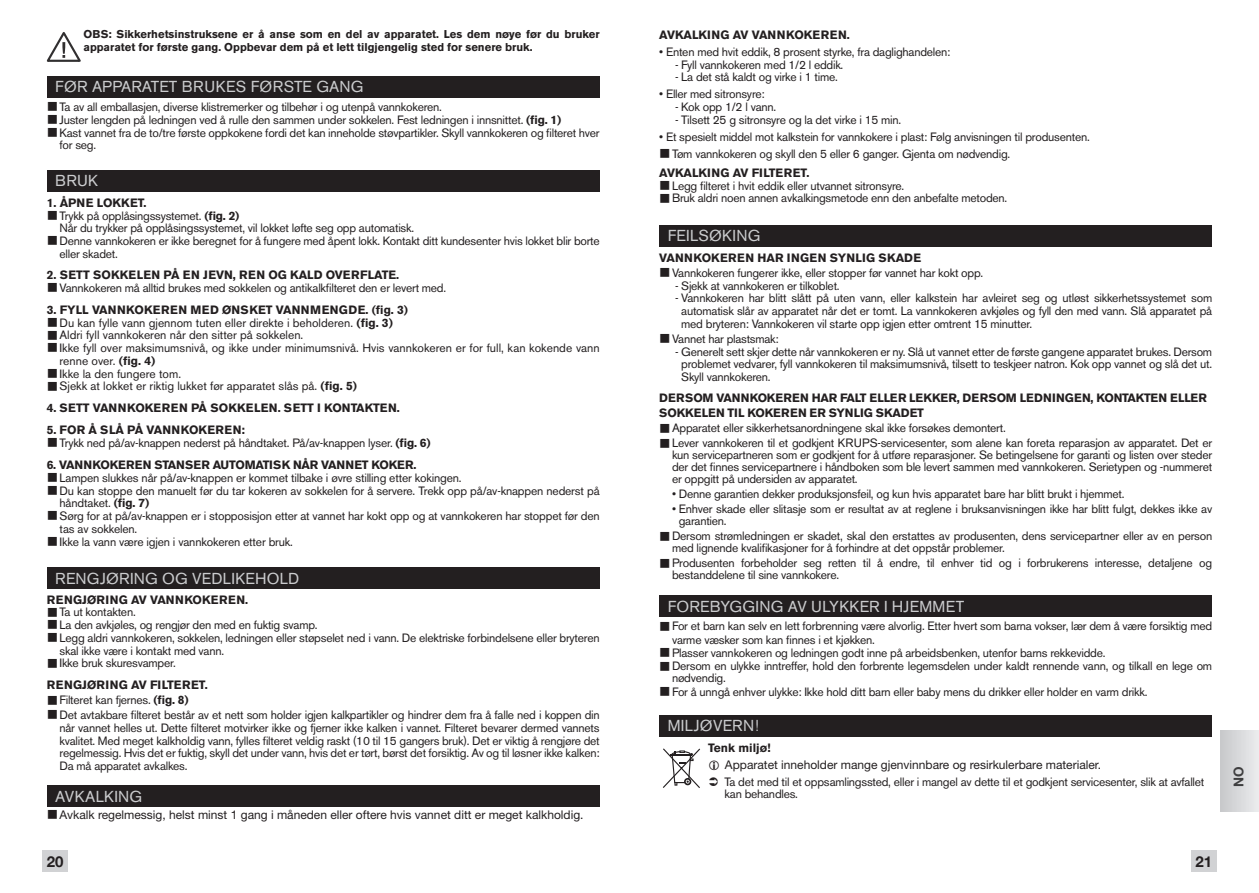
<style>
.page{position:relative;width:1259px;height:893px;background:#fff}
.page>*{position:absolute;margin:0;border:0;box-sizing:border-box;transform-origin:0 0}
.t1{font:15.75px "Akzidenz Grotesk BE";letter-spacing:.015em;color:#cbccce}
.t2{font:700 15px "Helvetica Neue";color:#231f20}
.t3{font:700 13.5px "Helvetica Neue";color:#3e3e3f}
.t4{font:12px/12.8px "Akzidenz Grotesk BE";letter-spacing:-.02em;color:#231f20}
.t5{font:12px/12.8px "Akzidenz Grotesk BE";color:#231f20}
.t6{font:700 12px/15px "Akzidenz Grotesk BE";color:#231f20}
.t7{font:12px "Helvetica Neue LT Std";color:#231f20}
.t8{font:700 12px "Akzidenz Grotesk BE";letter-spacing:.02em;color:#231f20}
.t9{font:700 12px "Akzidenz Grotesk BE";letter-spacing:-.02em;color:#231f20}
.t10{font:700 11.25px/12.8px "Akzidenz Grotesk BE";color:#231f20}
.s1{font-weight:700}
</style>
<div class="page">
<div style="left:1191px;top:851px;width:25px;height:21px;background:#d1d2d4"></div>
<div style="left:43px;top:851px;width:25px;height:21px;background:#d1d2d4"></div>
<div style="left:659px;top:225px;width:553px;height:21px;background:#231f20"></div>
<div style="left:659px;top:596px;width:553px;height:21px;background:#231f20"></div>
<div style="left:659px;top:715px;width:553px;height:21px;background:#231f20"></div>
<svg style="left:663px;top:748px;width:37px;height:40px"></svg>
<svg style="left:46px;top:32px;width:35px;height:30px"></svg>
<div style="left:47px;top:76px;width:553px;height:21px;background:#231f20"></div>
<div style="left:47px;top:170px;width:553px;height:21px;background:#231f20"></div>
<div style="left:47px;top:567px;width:553px;height:21px;background:#231f20"></div>
<div style="left:47px;top:786px;width:553px;height:21px;background:#231f20"></div>
<p class="t10" style="left:83px;top:28px;width:518px">OBS: Sikkerhetsinstruksene er å anse som en del av apparatet. Les dem nøye før du bruker apparatet for første gang. Oppbevar dem på et lett tilgjengelig sted for senere bruk.</p>
<h1 class="t1" style="left:55px;top:77px;width:310px">FØR APPARATET BRUKES FØRSTE GANG</h1>
<p class="t4" style="left:60px;top:101px;width:541px">Ta av all emballasjen, diverse klistremerker og tilbehør i og utenpå vannkokeren.<br>Juster lengden på ledningen ved å rulle den sammen under sokkelen. Fest ledningen i innsnittet. <span class="s1">(fig. 1)<br></span>Kast vannet fra de to/tre første oppkokene fordi det kan inneholde støvpartikler. Skyll vannkokeren og filteret hver for seg.</p>
<h1 class="t1" style="left:55px;top:171px;width:44px">BRUK</h1>
<p class="t4" style="left:60px;top:196px;width:542px;text-indent:-13px"><span class="s1">1. ÅPNE LOKKET.<br></span>Trykk på opplåsingssystemet. <span class="s1">(fig. 2)<br></span>Når du trykker på opplåsingssystemet, vil lokket løfte seg opp automatisk.<br>Denne vannkokeren er ikke beregnet for å fungere med åpent lokk. Kontakt ditt kundesenter hvis lokket blir borte eller skadet.</p>
<p class="t6" style="left:47px;top:268px;width:354px">2. SETT SOKKELEN PÅ EN JEVN, REN OG KALD OVERFLATE.</p>
<p class="t4" style="left:60px;top:281px;width:388px">Vannkokeren må alltid brukes med sokkelen og antikalkfilteret den er levert med.</p>
<p class="t5" style="left:60px;top:303px;width:542px;text-indent:-13px"><span class="s1">3. FYLL VANNKOKEREN MED ØNSKET VANNMENGDE. (fig. 3)<br></span>Du kan fylle vann gjennom tuten eller direkte i beholderen. <span class="s1">(fig. 3)<br></span>Aldri fyll vannkokeren når den sitter på sokkelen.<br>Ikke fyll over maksimumsnivå, og ikke under minimumsnivå. Hvis vannkokeren er for full, kan kokende vann renne over. <span class="s1">(fig. 4)<br></span>Ikke la den fungere tom.<br>Sjekk at lokket er riktig lukket før apparatet slås på. <span class="s1">(fig. 5)</span></p>
<p class="t6" style="left:47px;top:401px;width:355px">4. SETT VANNKOKEREN PÅ SOKKELEN. SETT I KONTAKTEN.</p>
<p class="t4" style="left:60px;top:424px;width:372px;text-indent:-13px"><span class="s1">5. FOR Å SLÅ PÅ VANNKOKEREN:<br></span>Trykk ned på/av-knappen nederst på håndtaket. På/av-knappen lyser. <span class="s1">(fig. 6)</span></p>
<p class="t9" style="left:47px;top:458px;width:371px">6. VANNKOKEREN STANSER AUTOMATISK NÅR VANNET KOKER.</p>
<p class="t4" style="left:60px;top:471px;width:542px">Lampen slukkes når på/av-knappen er kommet tilbake i øvre stilling etter kokingen.<br>Du kan stoppe den manuelt før du tar kokeren av sokkelen for å servere. Trekk opp på/av-knappen nederst på håndtaket. <span class="s1">(fig. 7)<br></span>Sørg for at på/av-knappen er i stopposisjon etter at vannet har kokt opp og at vannkokeren har stoppet før den tas av sokkelen.<br>Ikke la vann være igjen i vannkokeren etter bruk.</p>
<h1 class="t1" style="left:55px;top:569px;width:245px">RENGJØRING OG VEDLIKEHOLD</h1>
<p class="t8" style="left:47px;top:593px;width:203px">RENGJØRING AV VANNKOKEREN.</p>
<p class="t4" style="left:60px;top:606px;width:541px">Ta ut kontakten.<br>La den avkjøles, og rengjør den med en fuktig svamp.<br>Legg aldri vannkokeren, sokkelen, ledningen eller støpselet ned i vann. De elektriske forbindelsene eller bryteren skal ikke være i kontakt med vann.<br>Ikke bruk skuresvamper.</p>
<p class="t4" style="left:60px;top:678px;width:542px;line-height:14.9px;text-indent:-13px"><span class="s1">RENGJØRING AV FILTERET.<br></span>Filteret kan fjernes. <span class="s1">(fig. 8)<br></span>Det avtakbare filteret består av et nett som holder igjen kalkpartikler og hindrer dem fra å falle ned i koppen din</p>
<p class="t4" style="left:60px;top:721px;width:542px;text-align:justify">når vannet helles ut. Dette filteret motvirker ikke og fjerner ikke kalken i vannet. Filteret bevarer dermed vannets kvalitet. Med meget kalkholdig vann, fylles filteret veldig raskt (10 til 15 gangers bruk). Det er viktig å rengjøre det regelmessig. Hvis det er fuktig, skyll det under vann, hvis det er tørt, børst det forsiktig. Av og til løsner ikke kalken:<br>Da må apparatet avkalkes.</p>
<h1 class="t1" style="left:55px;top:787px;width:89px">AVKALKING</h1>
<p class="t7" style="left:60px;top:807px;width:525px">Avkalk regelmessig, helst minst 1 gang i måneden eller oftere hvis vannet ditt er meget kalkholdig.</p>
<p class="t6" style="left:659px;top:27px;width:192px">AVKALKING AV VANNKOKEREN.</p>
<p class="t4" style="left:659px;top:45px;width:293px">• Enten med hvit eddik, 8 prosent styrke, fra daglighandelen:</p>
<p class="t4" style="left:675px;top:58px;width:170px">- Fyll vannkokeren med 1/2 l eddik.</p>
<p class="t4" style="left:675px;top:71px;width:164px">- La det stå kaldt og virke i 1 time.</p>
<p class="t4" style="left:659px;top:88px;width:107px">• Eller med sitronsyre:</p>
<p class="t4" style="left:675px;top:100px;width:103px">- Kok opp 1/2 l vann.</p>
<p class="t4" style="left:675px;top:113px;width:228px">- Tilsett 25 g sitronsyre og la det virke i 15 min.</p>
<p class="t4" style="left:672px;top:128px;width:419px;line-height:17px;text-indent:-13px">• Et spesielt middel mot kalkstein for vannkokere i plast: Følg anvisningen til produsenten.<br>Tøm vannkokeren og skyll den 5 eller 6 ganger. Gjenta om nødvendig.</p>
<p class="t6" style="left:659px;top:165px;width:152px">AVKALKING AV FILTERET.</p>
<p class="t4" style="left:672px;top:179px;width:337px">Legg filteret i hvit eddik eller utvannet sitronsyre.<br>Bruk aldri noen annen avkalkingsmetode enn den anbefalte metoden.</p>
<h1 class="t1" style="left:668px;top:226px;width:94px">FEILSØKING</h1>
<p class="t8" style="left:659px;top:251px;width:263px">VANNKOKEREN HAR INGEN SYNLIG SKADE</p>
<p class="t4" style="left:672px;top:266px;width:313px">Vannkokeren fungerer ikke, eller stopper før vannet har kokt opp.</p>
<p class="t4" style="left:675px;top:279px;width:166px">- Sjekk at vannkokeren er tilkoblet.</p>
<p class="t4" style="left:681px;top:292px;width:532px;text-align:justify;text-indent:-6px">- Vannkokeren har blitt slått på uten vann, eller kalkstein har avleiret seg og utløst sikkerhetssystemet som automatisk slår av apparatet når det er tomt. La vannkokeren avkjøles og fyll den med vann. Slå apparatet på med bryteren: Vannkokeren vil starte opp igjen etter omtrent 15 minutter.</p>
<p class="t4" style="left:672px;top:332px;width:108px">Vannet har plastsmak:</p>
<p class="t4" style="left:681px;top:345px;width:532px;text-align:justify;text-indent:-6px">- Generelt sett skjer dette når vannkokeren er ny. Slå ut vannet etter de første gangene apparatet brukes. Dersom problemet vedvarer, fyll vannkokeren til maksimumsnivå, tilsett to teskjeer natron. Kok opp vannet og slå det ut.<br>Skyll vannkokeren.</p>
<p class="t6" style="left:659px;top:391px;width:549px">DERSOM VANNKOKEREN HAR FALT ELLER LEKKER, DERSOM LEDNINGEN, KONTAKTEN ELLER<br>SOKKELEN TIL KOKEREN ER SYNLIG SKADET</p>
<p class="t4" style="left:672px;top:421px;width:541px;line-height:15px">Apparatet eller sikkerhetsanordningene skal ikke forsøkes demontert.<br>Lever vannkokeren til et godkjent KRUPS-servicesenter, som alene kan foreta reparasjon av apparatet. Det er</p>
<p class="t4" style="left:672px;top:449px;width:542px;line-height:12px;text-align:justify">kun servicepartneren som er godkjent for å utføre reparasjoner. Se betingelsene for garanti og listen over steder der det finnes servicepartnere i håndboken som ble levert sammen med vannkokeren. Serietypen og -nummeret er oppgitt på undersiden av apparatet.</p>
<p class="t4" style="left:672px;top:488px;width:454px">• Denne garantien dekker produksjonsfeil, og kun hvis apparatet bare har blitt brukt i hjemmet.</p>
<p class="t4" style="left:679px;top:503px;width:535px;line-height:12px;text-indent:-7px">• Enhver skade eller slitasje som er resultat av at reglene i bruksanvisningen ikke har blitt fulgt, dekkes ikke av garantien.</p>
<p class="t4" style="left:672px;top:530px;width:542px;line-height:12px">Dersom strømledningen er skadet, skal den erstattes av produsenten, dens servicepartner eller av en person med lignende kvalifikasjoner for å forhindre at det oppstår problemer.</p>
<p class="t4" style="left:672px;top:557px;width:541px;line-height:12px">Produsenten forbeholder seg retten til å endre, til enhver tid og i forbrukerens interesse, detaljene og bestanddelene til sine vannkokere.</p>
<h1 class="t1" style="left:668px;top:597px;width:298px">FOREBYGGING AV ULYKKER I HJEMMET</h1>
<p class="t4" style="left:672px;top:620px;width:542px;line-height:13.4px">For et barn kan selv en lett forbrenning være alvorlig. Etter hvert som barna vokser, lær dem å være forsiktig med varme væsker som kan finnes i et kjøkken.<br>Plasser vannkokeren og ledningen godt inne på arbeidsbenken, utenfor barns rekkevidde.<br>Dersom en ulykke inntreffer, hold den forbrente legemsdelen under kaldt rennende vann, og tilkall en lege om</p>
<p class="t4" style="left:672px;top:671px;width:477px;line-height:13.4px">nødvendig.<br>For å unngå enhver ulykke: Ikke hold ditt barn eller baby mens du drikker eller holder en varm drikk.</p>
<h1 class="t1" style="left:668px;top:716px;width:93px">MILJØVERN!</h1>
<p class="t6" style="left:708px;top:740px;width:64px">Tenk miljø!</p>
<p class="t7" style="left:725px;top:757px;width:378px">Apparatet inneholder mange gjenvinnbare og resirkulerbare materialer.</p>
<p class="t4" style="left:724px;top:775px;width:481px">Ta det med til et oppsamlingssted, eller i mangel av dette til et godkjent servicesenter, slik at avfallet kan behandles.</p>
<p class="t2" style="left:47px;top:850px;width:18px">20</p>
<p class="t2" style="left:1195px;top:850px;width:18px">21</p>
<p class="t3" style="left:1228px;top:786px;width:22px;rotate:-90deg">NO</p>
</div>
